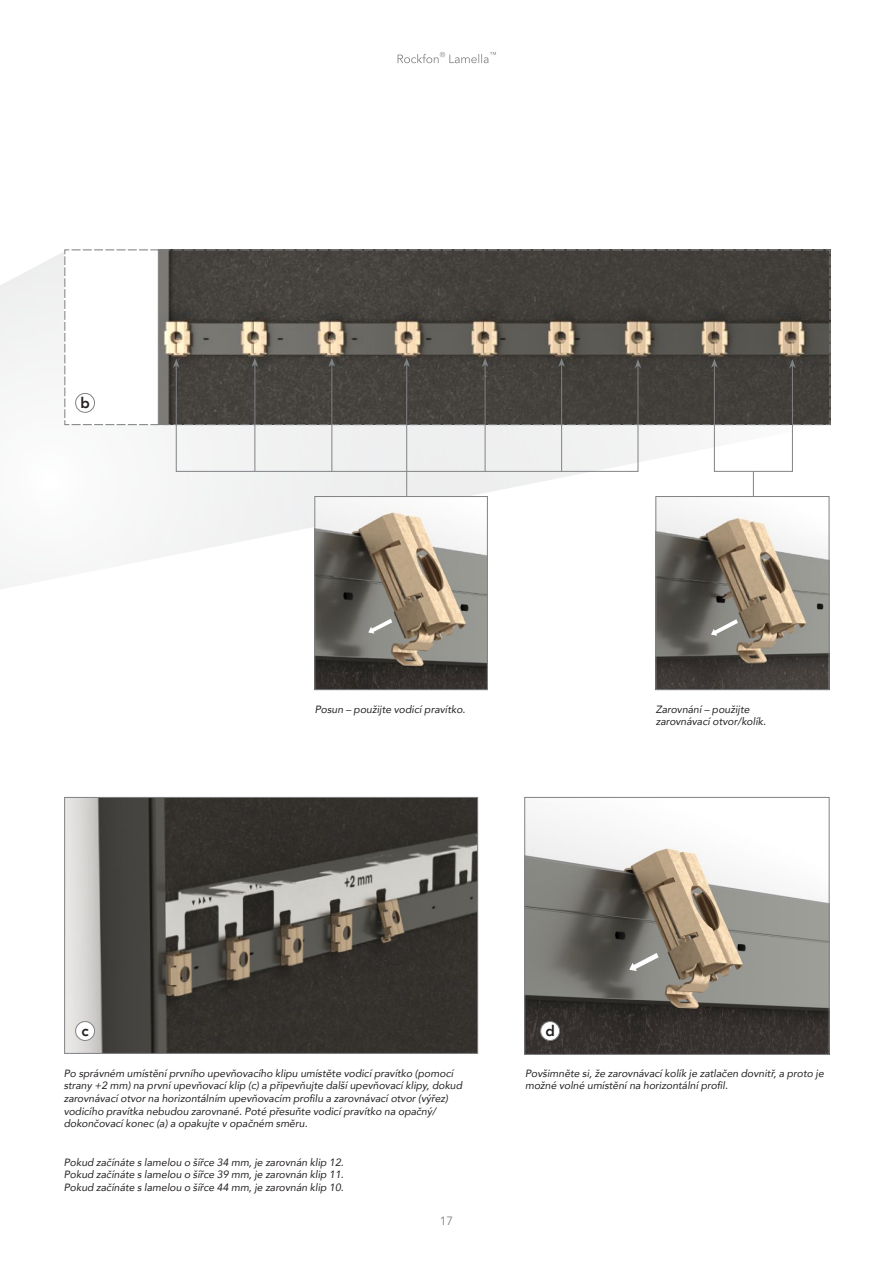
<style>
.page{position:relative;width:893px;height:1263px;background:#fff}
.page>*{position:absolute;margin:0;border:0;box-sizing:border-box;transform-origin:0 0}
.t1{font:800 15px "Avenir";color:#231f20}
.t2{font:12px "Avenir";color:#808285}
.t3{font:italic 10.5px/12.6px "Avenir";color:#231f20}
</style>
<div class="page">
<svg style="left:398px;top:52px;width:98px;height:11px"></svg>
<svg style="left:0;top:252px;width:829px;height:439px"></svg>
<img style="left:317px;top:498px;width:168px;height:190px">
<div style="left:315px;top:496px;width:172px;height:194px;border:1px solid #808285"></div>
<svg style="left:368px;top:619px;width:24px;height:15px"></svg>
<img style="left:658px;top:498px;width:169px;height:190px">
<div style="left:656px;top:496px;width:173px;height:194px;border:1px solid #808285"></div>
<svg style="left:711px;top:619px;width:27px;height:17px"></svg>
<svg style="left:64px;top:249px;width:766px;height:247px"></svg>
<div style="left:76px;top:393px;width:19px;height:19px;background:#fff;border-radius:50%"></div>
<div style="left:75px;top:393px;width:20px;height:19px;border:1px solid #808285;border-radius:50%"></div>
<img style="left:527px;top:817px;width:300px;height:235px">
<div style="left:525px;top:797px;width:304px;height:257px;border:1px solid #808285"></div>
<svg style="left:629px;top:953px;width:30px;height:18px"></svg>
<img style="left:66px;top:799px;width:410px;height:252px">
<div style="left:64px;top:797px;width:414px;height:256px;border:1px solid #808285"></div>
<div style="left:76px;top:1021px;width:19px;height:19px;background:#fff;border-radius:50%"></div>
<div style="left:75px;top:1021px;width:20px;height:19px;border:1px solid #808285;border-radius:50%"></div>
<div style="left:541px;top:1021px;width:19px;height:19px;background:#fff;border-radius:50%"></div>
<div style="left:540px;top:1021px;width:20px;height:19px;border:1px solid #808285;border-radius:50%"></div>
<h1 class="t1" style="left:80px;top:391px;width:11px">b</h1>
<p class="t3" style="left:315px;top:702px;width:152px">Posun – použijte vodicí pravítko.</p>
<p class="t3" style="left:656px;top:702px;width:112px">Zarovnání – použijte zarovnávací otvor/kolík.</p>
<h1 class="t1" style="left:81px;top:1019px;width:9px">c</h1>
<h1 class="t1" style="left:545px;top:1019px;width:11px">d</h1>
<p class="t3" style="left:64px;top:1067px;width:400px">Po správném umístění prvního upevňovacího klipu umístěte vodicí pravítko (pomocí strany +2 mm) na první upevňovací klip (c) a připevňujte další upevňovací klipy, dokud zarovnávací otvor na horizontálním upevňovacím profilu a zarovnávací otvor (výřez) vodicího pravítka nebudou zarovnané. Poté přesuňte vodicí pravítko na opačný/ dokončovací konec (a) a opakujte v opačném směru.</p>
<p class="t3" style="left:525px;top:1067px;width:300px">Povšimněte si, že zarovnávací kolík je zatlačen dovnitř, a proto je možné volné umístění na horizontální profil.</p>
<p class="t3" style="left:64px;top:1155px;width:282px;text-align:justify">Pokud začínáte s lamelou o šířce 34 mm, je zarovnán klip 12.<br>Pokud začínáte s lamelou o šířce 39 mm, je zarovnán klip 11.<br>Pokud začínáte s lamelou o šířce 44 mm, je zarovnán klip 10.</p>
<p class="t2" style="left:440px;top:1213px;width:15px">17</p>
</div>
